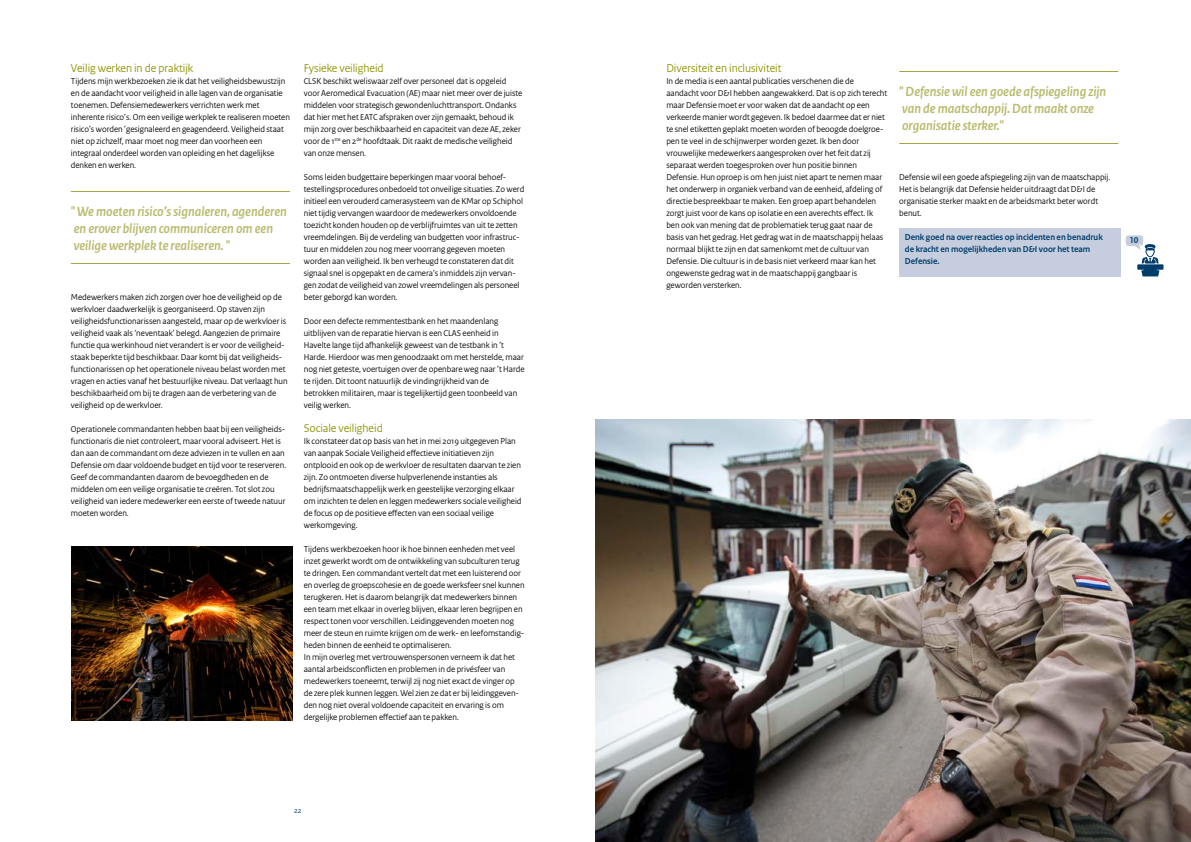
<style>
.page{position:relative;width:1191px;height:842px;background:#fff}
.page>*{position:absolute;margin:0;border:0;box-sizing:border-box;transform-origin:0 0}
.t1{font:italic 700 14px/16.8px "Rijksoverheid Sans Heading";color:#babb6f}
.t2{font:12px "Rijksoverheid Sans Heading";color:#8e9300}
.t3{font:9px/12px "Rijksoverheid Sans Heading";color:#000}
.t4{font:700 9px/12px "Rijksoverheid Sans Heading";color:#003d6a}
.t5{font:8px "Rijksoverheid Sans Heading";color:#003d6a}
</style>
<div class="page">
<div style="left:899px;top:228px;width:221px;height:48px;background:#c5cdde"></div>
<svg style="left:1125px;top:235px;width:38px;height:41px"></svg>
<hr style="left:71px;top:191px;width:219px;height:1px;background:#a4a63e">
<hr style="left:71px;top:263px;width:219px;height:1px;background:#a4a63e">
<hr style="left:899px;top:71px;width:219px;height:1px;background:#a4a63e">
<hr style="left:899px;top:143px;width:219px;height:1px;background:#a4a63e">
<img style="left:595px;top:420px;width:596px;height:422px">
<img style="left:71px;top:546px;width:221px;height:174px">
<h2 class="t2" style="left:71px;top:61px;width:124px">Veilig werken in de praktijk</h2>
<p class="t3" style="left:71px;top:75px;width:221px">Tijdens mijn werkbezoeken zie ik dat het veiligheidsbewustzijn en de aandacht voor veiligheid in alle lagen van de organisatie toenemen. Defensiemedewerkers verrichten werk met inherente risico’s. Om een veilige werkplek te realiseren moeten risico’s worden ’gesignaleerd en geagendeerd. Veiligheid staat niet op zichzelf, maar moet nog meer dan voorheen een integraal onderdeel worden van opleiding en het dagelijkse denken en werken.</p>
<h1 class="t1" style="left:71px;top:203px;width:217px">" We moeten risico’s signaleren, agenderen en erover blijven communiceren om een veilige werkplek te realiseren. "</h1>
<p class="t3" style="left:71px;top:291px;width:218px">Medewerkers maken zich zorgen over hoe de veiligheid op de werkvloer daadwerkelijk is georganiseerd. Op staven zijn veiligheidsfunctionarissen aangesteld, maar op de werkvloer is veiligheid vaak als ‘neventaak’ belegd. Aangezien de primaire functie qua werkinhoud niet verandert is er voor de veiligheid&shy;staak beperkte tijd beschikbaar. Daar komt bij dat veiligheids&shy;functionarissen op het operationele niveau belast worden met vragen en acties vanaf het bestuurlijke niveau. Dat verlaagt hun beschikbaarheid om bij te dragen aan de verbetering van de veiligheid op de werkvloer.</p>
<p class="t3" style="left:71px;top:423px;width:217px">Operationele commandanten hebben baat bij een veiligheids&shy;functionaris die niet controleert, maar vooral adviseert. Het is dan aan de commandant om deze adviezen in te vullen en aan Defensie om daar voldoende budget en tijd voor te reserveren.<br>Geef de commandanten daarom de bevoegdheden en de middelen om een veilige organisatie te creëren. Tot slot zou veiligheid van iedere medewerker een eerste of tweede natuur moeten worden.</p>
<h2 class="t2" style="left:304px;top:61px;width:81px">Fysieke veiligheid</h2>
<p class="t3" style="left:304px;top:75px;width:220px">CLSK beschikt weliswaar zelf over personeel dat is opgeleid voor Aeromedical Evacuation (AE) maar niet meer over de juiste middelen voor strategisch gewondenluchttransport. Ondanks dat hier met het EATC afspraken over zijn gemaakt, behoud ik mijn zorg over beschikbaarheid en capaciteit van deze AE, zeker voor de 1<sup>ste</sup> en 2<sup>de</sup> hoofdtaak. Dit raakt de medische veiligheid van onze mensen.</p>
<p class="t3" style="left:304px;top:171px;width:222px">Soms leiden budgettaire beperkingen maar vooral behoef&shy;testellingsprocedures onbedoeld tot onveilige situaties. Zo werd initieel een verouderd camerasysteem van de KMar op Schiphol niet tijdig vervangen waardoor de medewerkers onvoldoende toezicht konden houden op de verblijfruimtes van uit te zetten vreemdelingen. Bij de verdeling van budgetten voor infrastruc&shy;tuur en middelen zou nog meer voorrang gegeven moeten worden aan veiligheid. Ik ben verheugd te constateren dat dit signaal snel is opgepakt en de camera’s inmiddels zijn vervan&shy;gen zodat de veiligheid van zowel vreemdelingen als personeel beter geborgd kan worden.</p>
<p class="t3" style="left:304px;top:315px;width:222px">Door een defecte remmentestbank en het maandenlang uitblijven van de reparatie hiervan is een CLAS eenheid in Havelte lange tijd afhankelijk geweest van de testbank in ’t Harde. Hierdoor was men genoodzaakt om met herstelde, maar nog niet geteste, voertuigen over de openbare weg naar ’t Harde te rijden. Dit toont natuurlijk de vindingrijkheid van de betrokken militairen, maar is tegelijkertijd geen toonbeeld van veilig werken.</p>
<h2 class="t2" style="left:304px;top:421px;width:81px">Sociale veiligheid</h2>
<p class="t3" style="left:304px;top:435px;width:219px">Ik constateer dat op basis van het in mei 2019 uitgegeven Plan van aanpak Sociale Veiligheid effectieve initiatieven zijn ontplooid en ook op de werkvloer de resultaten daarvan te zien zijn. Zo ontmoeten diverse hulpverlenende instanties als bedrijfsmaatschappelijk werk en geestelijke verzorging elkaar om inzichten te delen en leggen medewerkers sociale veiligheid de focus op de positieve effecten van een sociaal veilige werkomgeving.</p>
<p class="t3" style="left:304px;top:543px;width:222px">Tijdens werkbezoeken hoor ik hoe binnen eenheden met veel inzet gewerkt wordt om de ontwikkeling van subculturen terug te dringen. Een commandant vertelt dat met een luisterend oor en overleg de groepscohesie en de goede werksfeer snel kunnen terugkeren. Het is daarom belangrijk dat medewerkers binnen een team met elkaar in overleg blijven, elkaar leren begrijpen en respect tonen voor verschillen. Leidinggevenden moeten nog meer de steun en ruimte krijgen om de werk- en leefomstandig&shy;heden binnen de eenheid te optimaliseren.<br>In mijn overleg met vertrouwenspersonen verneem ik dat het aantal arbeidsconflicten en problemen in de privésfeer van medewerkers toeneemt, terwijl zij nog niet exact de vinger op de zere plek kunnen leggen. Wel zien ze dat er bij leidinggeven&shy;den nog niet overal voldoende capaciteit en ervaring is om dergelijke problemen effectief aan te pakken.</p>
<p class="t5" style="left:294px;top:805px;width:9px">22</p>
<h2 class="t2" style="left:666px;top:61px;width:117px">Diversiteit en inclusiviteit</h2>
<p class="t3" style="left:666px;top:75px;width:222px">In de media is een aantal publicaties verschenen die de aandacht voor D&amp;I hebben aangewakkerd. Dat is op zich terecht maar Defensie moet er voor waken dat de aandacht op een verkeerde manier wordt gegeven. Ik bedoel daarmee dat er niet te snel etiketten geplakt moeten worden of beoogde doelgroe&shy;pen te veel in de schijnwerper worden gezet. Ik ben door vrouwelijke medewerkers aangesproken over het feit dat zij separaat werden toegesproken over hun positie binnen Defensie. Hun oproep is om hen juist niet apart te nemen maar het onderwerp in organiek verband van de eenheid, afdeling of directie bespreekbaar te maken. Een groep apart behandelen zorgt juist voor de kans op isolatie en een averechts effect. Ik ben ook van mening dat de problematiek terug gaat naar de basis van het gedrag. Het gedrag wat in de maatschappij helaas normaal blijkt te zijn en dat samenkomt met de cultuur van Defensie. Die cultuur is in de basis niet verkeerd maar kan het ongewenste gedrag wat in de maatschappij gangbaar is geworden versterken.</p>
<h1 class="t1" style="left:899px;top:83px;width:209px">" Defensie wil een goede afspiegeling zijn van de maatschappij. Dat maakt onze organisatie sterker."</h1>
<p class="t3" style="left:899px;top:171px;width:212px">Defensie wil een goede afspiegeling zijn van de maatschappij.<br>Het is belangrijk dat Defensie helder uitdraagt dat D&amp;I de organisatie sterker maakt en de arbeidsmarkt beter wordt benut.</p>
<p class="t4" style="left:905px;top:231px;width:199px">Denk goed na over reacties op incidenten en benadruk de kracht en mogelijkheden van D&amp;I voor het team<br>Defensie.</p>
<p class="t4" style="left:1129px;top:234px;width:11px">10</p>
</div>
